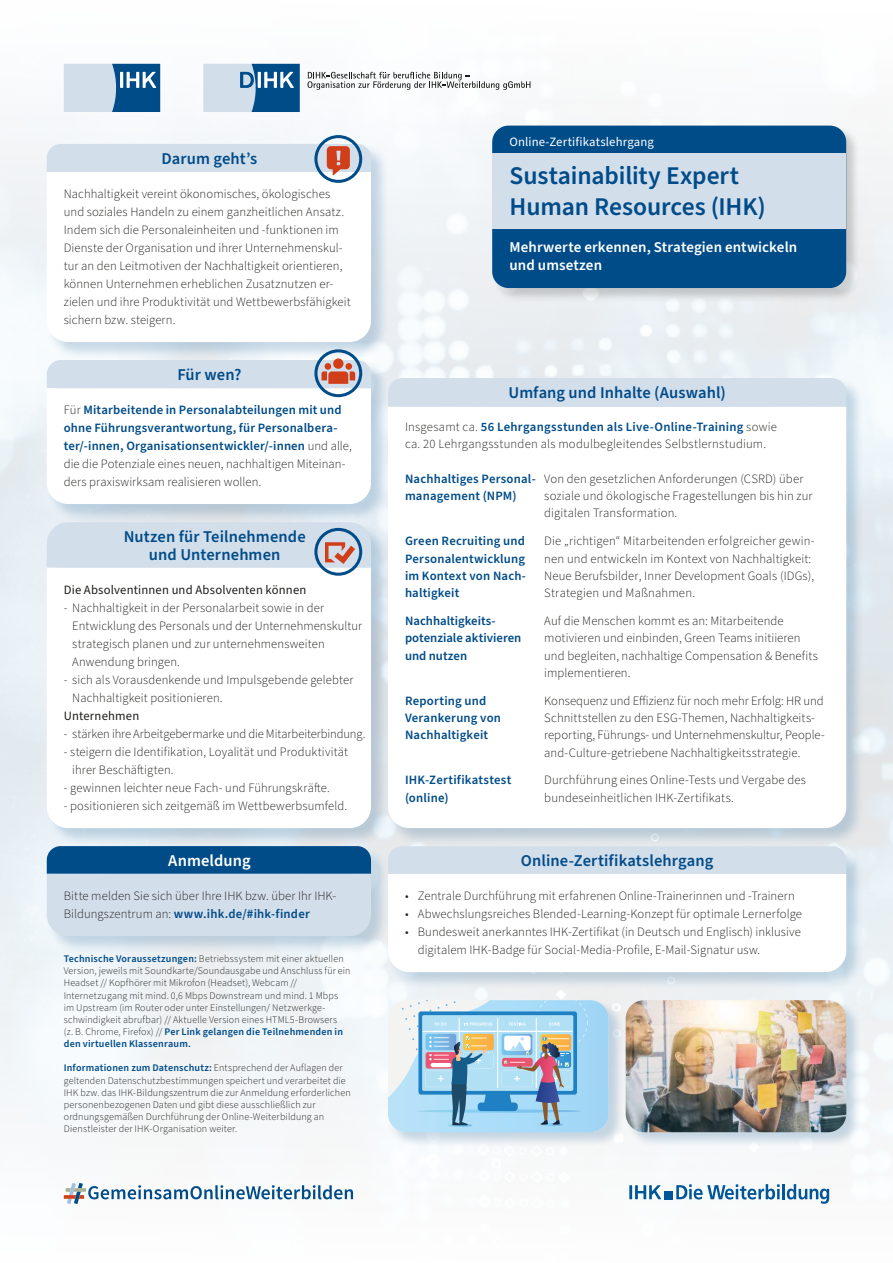
<style>
.page{position:relative;width:893px;height:1263px;background:#fff}
.page>*{position:absolute;margin:0;border:0;box-sizing:border-box;transform-origin:0 0}
.t1{font:600 25.5px/30.6px "Source Sans Pro";letter-spacing:-.005em;color:#004c89}
.t2{font:600 16.5px/18px "Source Sans Pro";letter-spacing:.005em;color:#004c89;text-align:center}
.t3{font:600 16.5px "Source Sans Pro";letter-spacing:.005em;color:#fff}
.t4{font:600 15px/18px "Source Sans Pro";letter-spacing:.005em;color:#fff}
.t5{font:300 12.75px/18px "Source Sans Pro";letter-spacing:.01em;color:#1d1d1b}
.t6{font:600 12.75px/17.2px "Source Sans Pro";letter-spacing:.01em;color:#004c89}
.t7{font:300 12.75px "Source Sans Pro";letter-spacing:-.01em;color:#1d1d1b}
.t8{font:12.75px "Source Sans Pro";letter-spacing:.015em;color:#1d1d1b}
.t9{font:12.75px "Source Sans Pro";letter-spacing:.01em;color:#fff}
.t10{font:300 10.2px/12.1px "Source Sans Pro";letter-spacing:.015em;color:#1d1d1b}
.s1{font-weight:300;color:#1d1d1b}
.s2{font-weight:600;color:#004c89}
</style>
<div class="page">
<img style="left:0;top:63px;width:893px;height:1137px">
<div style="left:47px;top:360px;width:342px;height:46px;background:#004c89;opacity:.2"></div>
<div style="left:47px;top:144px;width:342px;height:46px;background:#004c89;opacity:.2"></div>
<div style="left:47px;top:172px;width:342px;height:188px;background:#004c89;opacity:.2"></div>
<svg style="left:47px;top:175px;width:324px;height:167px"></svg>
<div style="left:47px;top:522px;width:342px;height:64px;background:#004c89;opacity:.2"></div>
<div style="left:47px;top:568px;width:342px;height:278px;background:#004c89;opacity:.2"></div>
<svg style="left:47px;top:568px;width:324px;height:260px"></svg>
<div style="left:47px;top:388px;width:342px;height:134px;background:#004c89;opacity:.2"></div>
<div style="left:47px;top:522px;width:324px;height:46px;background:#d3deeb"></div>
<div style="left:314px;top:528px;width:48px;height:48px;border:3px solid #004c89;border-radius:50%"></div>
<svg style="left:47px;top:144px;width:324px;height:31px;background:#d5d7e1"></svg>
<div style="left:314px;top:135px;width:48px;height:48px;border:3px solid #004c89;border-radius:50%"></div>
<svg style="left:47px;top:360px;width:324px;height:144px"></svg>
<div style="left:314px;top:349px;width:48px;height:48px;border:3px solid #004c89;border-radius:50%"></div>
<div style="left:388px;top:846px;width:476px;height:46px;background:#004c89;opacity:.2"></div>
<div style="left:47px;top:846px;width:342px;height:46px;background:#004c89;opacity:.2"></div>
<div style="left:388px;top:874px;width:476px;height:116px;background:#004c89;opacity:.2"></div>
<svg style="left:388px;top:846px;width:458px;height:126px"></svg>
<div style="left:47px;top:874px;width:342px;height:80px;background:#004c89;opacity:.2"></div>
<svg style="left:47px;top:846px;width:324px;height:90px;background:#93b1cd"></svg>
<div style="left:388px;top:1000px;width:237px;height:148px;background:#004c89;opacity:.2"></div>
<svg style="left:388px;top:1000px;width:221px;height:132px;background:#a6c8de"></svg>
<div style="left:625px;top:1000px;width:237px;height:148px;background:#004c89;opacity:.2"></div>
<img style="left:626px;top:1000px;width:220px;height:132px">
<svg style="left:64px;top:64px;width:96px;height:48px;background:#7fa4c4"></svg>
<svg style="left:203px;top:64px;width:97px;height:48px;background:#79a0c1"></svg>
<svg style="left:307px;top:72px;width:223px;height:18px"></svg>
<hr style="left:782px;top:1184px;width:3px;height:15px;background:#005698">
<svg style="left:787px;top:1184px;width:42px;height:20px"></svg>
<div style="left:664px;top:1191px;width:8px;height:8px;background:#005698"></div>
<svg style="left:676px;top:1184px;width:104px;height:15px"></svg>
<hr style="left:629px;top:1185px;width:3px;height:14px;background:#005698">
<svg style="left:635px;top:1185px;width:26px;height:14px"></svg>
<svg style="left:64px;top:1183px;width:289px;height:21px"></svg>
<div style="left:492px;top:125px;width:368px;height:177px;background:#1d1d1b;opacity:.2"></div>
<div style="left:492px;top:126px;width:354px;height:162px;background:#004c89;border-radius:16px"></div>
<div style="left:492px;top:154px;width:354px;height:75px;background:#d3deeb"></div>
<div style="left:388px;top:378px;width:476px;height:47px;background:#004c89;opacity:.2"></div>
<div style="left:388px;top:378px;width:458px;height:29px;background:#d3deeb"></div>
<div style="left:388px;top:407px;width:476px;height:439px;background:#004c89;opacity:.2"></div>
<svg style="left:388px;top:407px;width:458px;height:421px"></svg>
<p class="t2" style="left:161px;top:150px;width:98px">Darum geht’s</p>
<p class="t5" style="left:64px;top:185px;width:288px">Nachhaltigkeit vereint ökonomisches, ökologisches und soziales Handeln zu einem ganzheitlichen Ansatz.<br>Indem sich die Personaleinheiten und -funktionen im Dienste der Organisation und ihrer Unternehmenskul&shy;tur an den Leitmotiven der Nachhaltigkeit orientieren, können Unternehmen erheblichen Zusatznutzen er&shy;zielen und ihre Produktivität und Wettbewerbsfähigkeit sichern bzw. steigern.</p>
<p class="t2" style="left:177px;top:366px;width:65px">Für wen?</p>
<p class="t6" style="left:64px;top:401px;width:290px;line-height:18px"><span class="s1">Für</span> Mitarbeitende in Personalabteilungen mit und ohne Führungsverantwortung, für Personalbera&shy;ter/-innen, Organisationsentwickler/-innen <span class="s1">und alle, die die Potenziale eines neuen, nachhaltigen Miteinan&shy;ders praxiswirksam realisieren wollen.</span></p>
<p class="t2" style="left:124px;top:528px;width:184px">Nutzen für Teilnehmende und Unternehmen</p>
<p class="t8" style="left:64px;top:581px;width:244px">Die Absolventinnen und Absolventen können</p>
<p class="t5" style="left:72px;top:599px;width:291px;text-indent:-9px">- Nachhaltigkeit in der Personalarbeit sowie in der Entwicklung des Personals und der Unternehmenskultur strategisch planen und zur unternehmensweiten Anwendung bringen.</p>
<p class="t5" style="left:72px;top:671px;width:283px;text-indent:-9px">- sich als Vorausdenkende und Impulsgebende gelebter<br>Nachhaltigkeit positionieren.</p>
<p class="t8" style="left:64px;top:707px;width:77px">Unternehmen</p>
<p class="t7" style="left:64px;top:725px;width:303px">- stärken ihre Arbeitgebermarke und die Mitarbeiterbindung.</p>
<p class="t5" style="left:72px;top:743px;width:277px;text-indent:-9px">- steigern die Identifikation, Loyalität und Produktivität ihrer Beschäftigten.</p>
<p class="t5" style="left:64px;top:779px;width:267px">- gewinnen leichter neue Fach- und Führungskräfte.</p>
<p class="t5" style="left:64px;top:797px;width:285px">- positionieren sich zeitgemäß im Wettbewerbsumfeld.</p>
<p class="t3" style="left:168px;top:849px;width:84px">Anmeldung</p>
<p class="t5" style="left:64px;top:887px;width:274px">Bitte melden Sie sich über Ihre IHK bzw. über Ihr IHK-<br>Bildungszentrum an: <span class="s2">www.ihk.de/#ihk-finder</span></p>
<p class="t10" style="left:64px;top:953px;width:288px"><span class="s2">Technische Voraussetzungen:</span> Betriebssystem mit einer aktuellen Version, jeweils mit Soundkarte/Soundausgabe und Anschluss für ein Headset // Kopfhörer mit Mikrofon (Headset), Webcam // Internetzugang mit mind. 0,6 Mbps Downstream und mind. 1 Mbps im Upstream (im Router oder unter Einstellungen/ Netzwerkge&shy;schwindigkeit abrufbar) // Aktuelle Version eines HTML5-Browsers<br>(z. B. Chrome, Firefox) // <span class="s2">Per Link gelangen die Teilnehmenden in den virtuellen Klassenraum.</span></p>
<p class="t10" style="left:64px;top:1062px;width:289px"><span class="s2">Informationen zum Datenschutz:</span> Entsprechend der Auflagen der geltenden Datenschutzbestimmungen speichert und verarbeitet die IHK bzw. das IHK-Bildungszentrum die zur Anmeldung erforderlichen personenbezogenen Daten und gibt diese ausschließlich zur ordnungsgemäßen Durchführung der Online-Weiterbildung an Dienstleister der IHK-Organisation weiter.</p>
<p class="t9" style="left:509px;top:133px;width:146px">Online-Zertifikatslehrgang</p>
<h1 class="t1" style="left:509px;top:161px;width:258px">Sustainability Expert<br>Human Resources (IHK)</h1>
<p class="t4" style="left:509px;top:239px;width:289px">Mehrwerte erkennen, Strategien entwickeln und umsetzen</p>
<p class="t2" style="left:508px;top:384px;width:219px">Umfang und Inhalte (Auswahl)</p>
<p class="t5" style="left:405px;top:418px;width:373px;line-height:17.2px">Insgesamt ca. <span class="s2">56 Lehrgangsstunden als Live-Online-Training</span> sowie ca. 20 Lehrgangsstunden als modulbegleitendes Selbstlernstudium.</p>
<p class="t6" style="left:405px;top:470px;width:132px">Nachhaltiges Personal&shy;management (NPM)</p>
<p class="t6" style="left:405px;top:533px;width:123px;text-align:justify">Green Recruiting und Personalentwicklung im Kontext von Nach&shy;haltigkeit</p>
<p class="t6" style="left:405px;top:613px;width:118px">Nachhaltigkeits&shy;potenziale aktivieren und nutzen</p>
<p class="t6" style="left:405px;top:692px;width:98px">Reporting und<br>Verankerung von<br>Nachhaltigkeit</p>
<p class="t6" style="left:405px;top:772px;width:108px">IHK-Zertifikatstest (online)</p>
<p class="t5" style="left:544px;top:470px;width:270px;line-height:17.2px">Von den gesetzlichen Anforderungen (CSRD) über soziale und ökologische Fragestellungen bis hin zur digitalen Transformation.</p>
<p class="t5" style="left:544px;top:533px;width:272px;line-height:17.2px">Die „richtigen“ Mitarbeitenden erfolgreicher gewin&shy;nen und entwickeln im Kontext von Nachhaltigkeit:<br>Neue Berufsbilder, Inner Development Goals (IDGs), Strategien und Maßnahmen.</p>
<p class="t5" style="left:544px;top:613px;width:275px;line-height:17.2px">Auf die Menschen kommt es an: Mitarbeitende motivieren und einbinden, Green Teams initiieren und begleiten, nachhaltige Compensation &amp; Benefits implementieren.</p>
<p class="t5" style="left:544px;top:692px;width:282px;line-height:17.2px">Konsequenz und Effizienz für noch mehr Erfolg: HR und Schnittstellen zu den ESG-Themen, Nachhaltigkeits&shy;reporting, Führungs- und Unternehmenskultur, People&shy;and-Culture-getriebene Nachhaltigkeitsstrategie.</p>
<p class="t5" style="left:544px;top:772px;width:263px;line-height:17.2px">Durchführung eines Online-Tests und Vergabe des bundeseinheitlichen IHK-Zertifikats.</p>
<p class="t2" style="left:521px;top:852px;width:194px">Online-Zertifikatslehrgang</p>
<p class="t5" style="left:405px;top:887px;width:391px">• Zentrale Durchführung mit erfahrenen Online-Trainerinnen und -Trainern</p>
<p class="t5" style="left:405px;top:905px;width:398px">• Abwechslungsreiches Blended-Learning-Konzept für optimale Lernerfolge</p>
<p class="t5" style="left:418px;top:923px;width:385px;text-indent:-13px">• Bundesweit anerkanntes IHK-Zertifikat (in Deutsch und Englisch) inklusive digitalem IHK-Badge für Social-Media-Profile, E-Mail-Signatur usw.</p>
</div>
